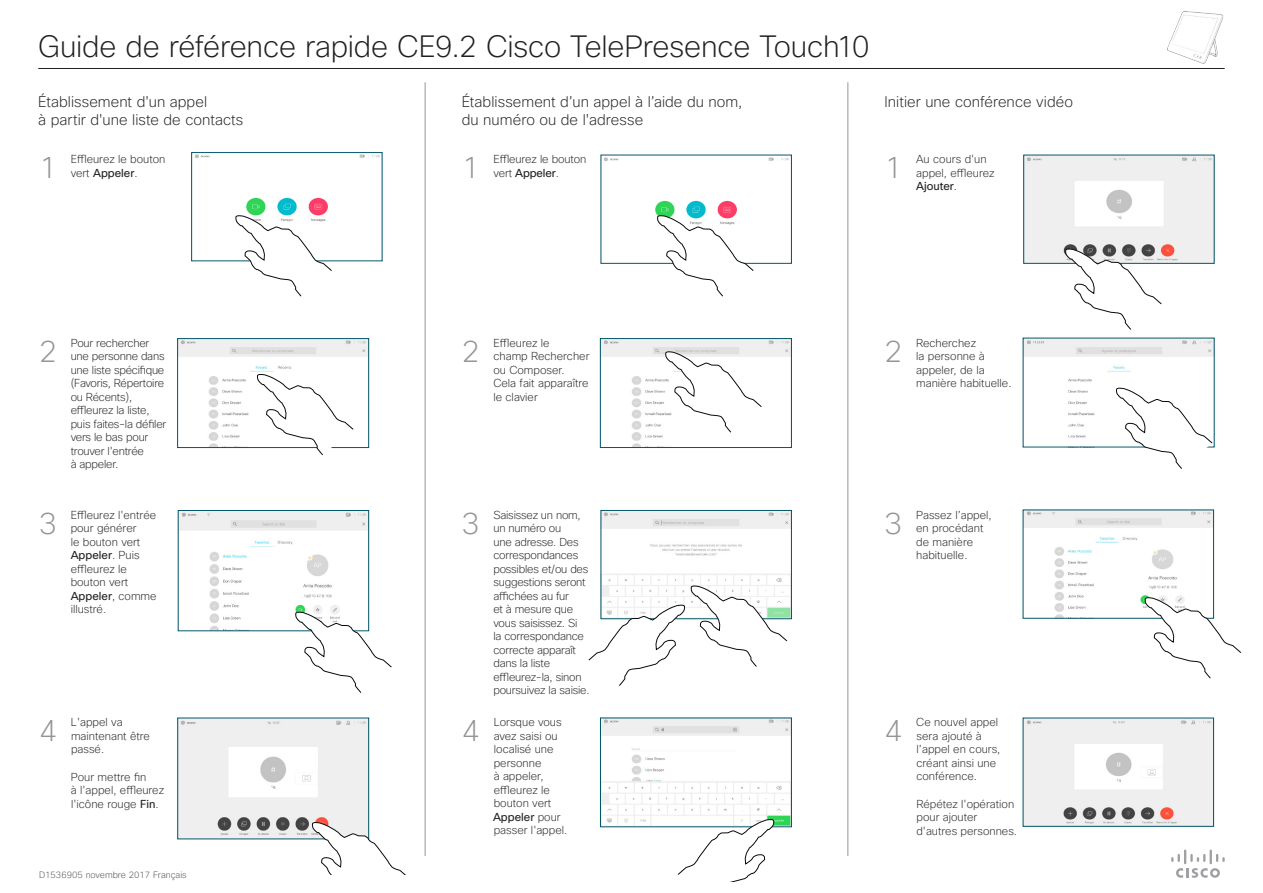
<style>
.page{position:relative;width:1263px;height:893px;background:#fff}
.page>*{position:absolute;margin:0;border:0;box-sizing:border-box;transform-origin:0 0}
.Subhead1{font:200 30px "Cisco Sans";letter-spacing:-.01em;color:#231f20}
.t1{font:200 30px "Cisco Sans";color:#939598}
.Subhead1-2{font:200 15px/18px "Cisco Sans";letter-spacing:.005em;color:#231f20}
.CartoonAnnotation{font:200 11.25px/13.5px "Cisco Sans";color:#231f20}
.CartoonAnnotation-2{font:200 11.25px/13.5px "Cisco Sans";letter-spacing:-.02em;color:#231f20}
.t2{font:200 9px "Cisco Sans";color:#4b4c4d}
.s1{font-weight:400}
</style>
<div class="page">
<img style="left:180px;top:720px;width:187px;height:117px">
<img style="left:195px;top:154px;width:185px;height:61px">
<div style="left:192px;top:152px;width:190px;height:109px;border:1px solid #005467"></div>
<svg style="left:235px;top:215px;width:97px;height:81px"></svg>
<img style="left:180px;top:512px;width:187px;height:117px">
<div style="left:178px;top:510px;width:191px;height:121px;border:1px solid #005467"></div>
<svg style="left:295px;top:611px;width:97px;height:82px"></svg>
<svg style="left:312px;top:822px;width:94px;height:53px"></svg>
<img style="left:180px;top:340px;width:187px;height:106px">
<div style="left:178px;top:338px;width:191px;height:110px;border:1px solid #005467"></div>
<svg style="left:257px;top:374px;width:97px;height:81px"></svg>
<img style="left:602px;top:720px;width:187px;height:105px">
<img style="left:604px;top:157px;width:185px;height:58px">
<svg style="left:657px;top:215px;width:97px;height:81px"></svg>
<img style="left:603px;top:512px;width:186px;height:105px">
<div style="left:601px;top:510px;width:190px;height:109px;border:1px solid #005467"></div>
<svg style="left:691px;top:585px;width:96px;height:82px"></svg>
<svg style="left:588px;top:604px;width:97px;height:82px"></svg>
<svg style="left:678px;top:819px;width:96px;height:63px"></svg>
<img style="left:602px;top:340px;width:187px;height:106px">
<div style="left:600px;top:338px;width:191px;height:110px;border:1px solid #005467"></div>
<svg style="left:665px;top:351px;width:97px;height:82px"></svg>
<img style="left:1026px;top:157px;width:186px;height:104px">
<img style="left:1025px;top:720px;width:186px;height:104px">
<svg style="left:1065px;top:248px;width:97px;height:82px"></svg>
<img style="left:1025px;top:512px;width:186px;height:104px">
<svg style="left:1145px;top:597px;width:96px;height:81px"></svg>
<img style="left:1025px;top:340px;width:187px;height:98px">
<svg style="left:1116px;top:387px;width:96px;height:82px"></svg>
<hr style="left:425px;top:82px;width:1px;height:774px;background:#939598">
<hr style="left:847px;top:82px;width:1px;height:774px;background:#939598">
<svg style="left:1171px;top:849px;width:54px;height:29px"></svg>
<hr style="left:38px;top:68px;width:1187px;height:1px;background:#231f20">
<img style="left:1167px;top:11px;width:57px;height:53px">
<h1 class="Subhead1" style="left:38px;top:27px;width:833px">Guide de référence rapide CE9.2 Cisco TelePresence Touch10</h1>
<h1 class="Subhead1-2" style="left:38px;top:93px;width:170px">Établissement d'un appel</h1>
<h1 class="Subhead1-2" style="left:884px;top:93px;width:190px">Initier une conférence vidéo</h1>
<h1 class="Subhead1-2" style="left:38px;top:111px;width:207px">à partir d'une liste de contacts</h1>
<h1 class="Subhead1-2" style="left:462px;top:93px;width:282px">Établissement d’un appel à l’aide du nom, du numéro ou de l'adresse</h1>
<p class="t1" style="left:39px;top:148px;width:20px">1</p>
<p class="CartoonAnnotation" style="left:71px;top:153px;width:96px">Effleurez le bouton vert <span class="s1">Appeler</span>.</p>
<p class="t1" style="left:462px;top:148px;width:19px">1</p>
<p class="CartoonAnnotation" style="left:493px;top:153px;width:94px">Effleurez le bouton vert <span class="s1">Appeler</span>.</p>
<p class="t1" style="left:884px;top:148px;width:19px">1</p>
<p class="CartoonAnnotation" style="left:916px;top:153px;width:80px">Au cours d'un appel, effleurez<br><span class="s1">Ajouter</span>.</p>
<p class="t1" style="left:39px;top:332px;width:20px">2</p>
<p class="CartoonAnnotation-2" style="left:71px;top:337px;width:97px">Pour rechercher une personne dans une liste spécifique (Favoris, Répertoire ou Récents), effleurez la liste, puis faites-la défiler vers le bas pour trouver l'entrée<br>à appeler.</p>
<p class="t1" style="left:462px;top:332px;width:19px">2</p>
<p class="CartoonAnnotation" style="left:493px;top:337px;width:98px">Effleurez le<br>champ Rechercher ou Composer.<br>Cela fait apparaître le clavier</p>
<p class="t1" style="left:884px;top:332px;width:19px">2</p>
<p class="CartoonAnnotation" style="left:916px;top:337px;width:97px">Recherchez<br>la personne à appeler, de la manière habituelle.</p>
<p class="t1" style="left:39px;top:504px;width:20px">3</p>
<p class="CartoonAnnotation" style="left:71px;top:508px;width:87px">Effleurez l'entrée pour générer<br>le bouton vert<br><span class="s1">Appeler</span>. Puis effleurez le bouton vert<br><span class="s1">Appeler</span>, comme illustré.</p>
<p class="t1" style="left:462px;top:504px;width:19px">3</p>
<p class="CartoonAnnotation-2" style="left:493px;top:508px;width:98px">Saisissez un nom, un numéro ou<br>une adresse. Des correspondances possibles et/ou des suggestions seront affichées au fur<br>et à mesure que vous saisissez. Si<br>la correspondance correcte apparaît dans la liste effleurez-la, sinon poursuivez la saisie.</p>
<p class="t1" style="left:884px;top:504px;width:19px">3</p>
<p class="CartoonAnnotation" style="left:916px;top:508px;width:77px">Passez l’appel, en procédant de manière habituelle.</p>
<p class="t1" style="left:462px;top:711px;width:19px">4</p>
<p class="CartoonAnnotation" style="left:916px;top:716px;width:86px">Ce nouvel appel sera ajouté à l’appel en cours, créant ainsi une conférence.</p>
<p class="CartoonAnnotation" style="left:916px;top:797px;width:102px">Répétez l'opération pour ajouter d'autres personnes.</p>
<p class="CartoonAnnotation" style="left:71px;top:716px;width:81px">L'appel va maintenant être passé.</p>
<p class="CartoonAnnotation" style="left:71px;top:770px;width:95px">Pour mettre fin<br>à l'appel, effleurez l'icône rouge <span class="s1">Fin</span>.</p>
<p class="t1" style="left:39px;top:711px;width:20px">4</p>
<p class="CartoonAnnotation" style="left:493px;top:716px;width:76px">Lorsque vous avez saisi ou localisé une personne<br>à appeler, effleurez le bouton vert<br><span class="s1">Appeler</span> pour passer l'appel.</p>
<p class="t1" style="left:884px;top:711px;width:19px">4</p>
<p class="t2" style="left:39px;top:869px;width:149px">D1536905 novembre 2017 Français</p>
</div>
